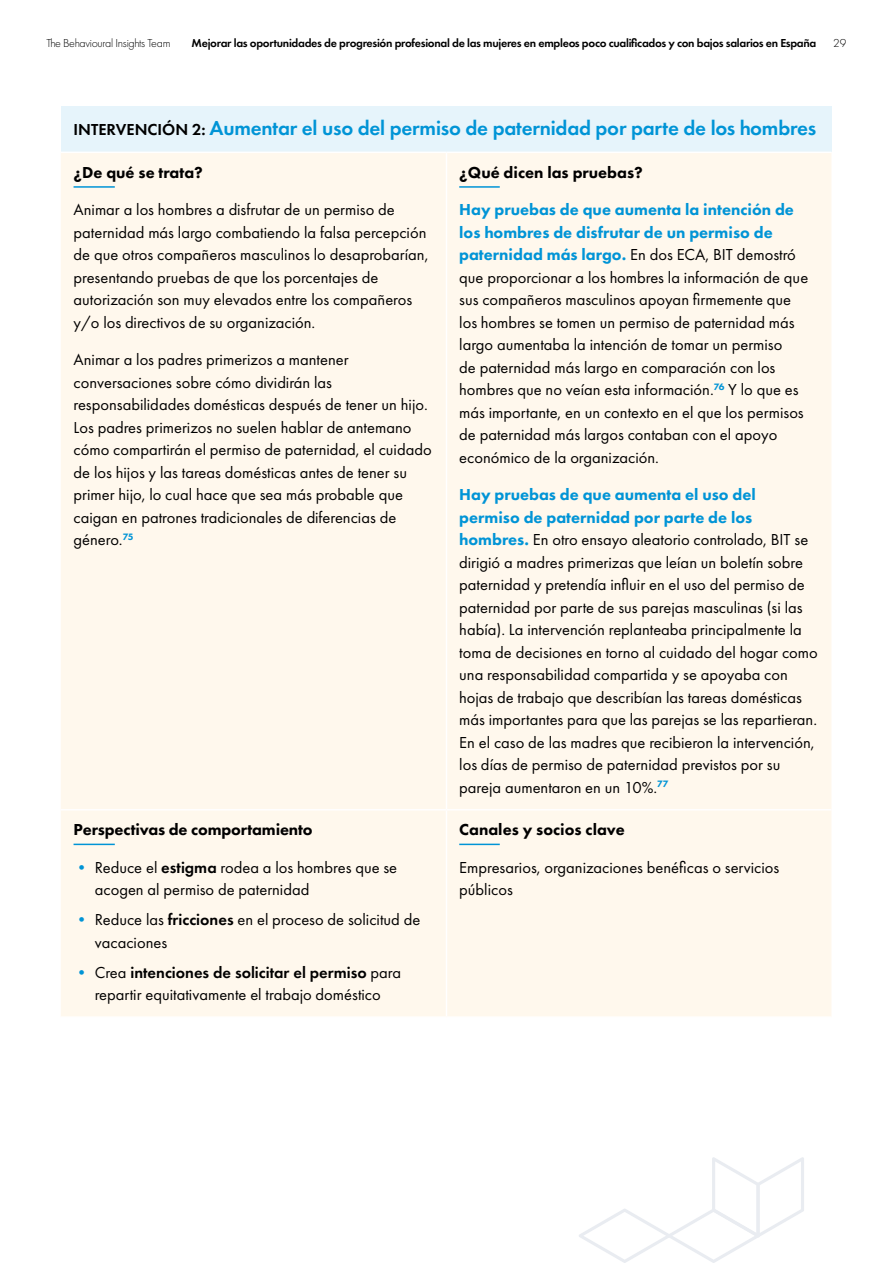
<style>
.page{position:relative;width:893px;height:1263px;background:#fff}
.page>*{position:absolute;margin:0;border:0;box-sizing:border-box;transform-origin:0 0}
.t1{font:600 21px "Futura PT";letter-spacing:-.01em;color:#0094d6}
.t2{font:16.5px/22.5px "Futura PT";color:#000}
.t3{font:800 16.5px "Futura PT";color:#000}
.t4{font:600 12px "Futura PT";letter-spacing:-.025em;color:#000}
.t5{font:300 12px "Futura PT";letter-spacing:-.025em;color:#000}
.s1{font-size:16.5px;color:#000}
.s2{font-weight:800;color:#0094d6}
.s3{font-weight:600}
</style>
<div class="page">
<svg style="left:579px;top:1157px;width:225px;height:106px"></svg>
<div style="left:61px;top:107px;width:770px;height:45px;background:#e6f4fb"></div>
<div style="left:61px;top:153px;width:770px;height:863px;background:#fff8ed"></div>
<hr style="left:446px;top:153px;width:1px;height:656px;background:#fff">
<hr style="left:446px;top:810px;width:1px;height:206px;background:#fff">
<hr style="left:61px;top:809px;width:385px;height:1px;background:#fff">
<hr style="left:446px;top:809px;width:385px;height:1px;background:#fff">
<hr style="left:74px;top:186px;width:41px;height:2px;background:#0094d6">
<hr style="left:459px;top:186px;width:41px;height:2px;background:#0094d6">
<hr style="left:74px;top:844px;width:41px;height:1px;background:#0094d6">
<hr style="left:459px;top:844px;width:41px;height:1px;background:#0094d6">
<p class="t5" style="left:47px;top:36px;width:125px">The Behavioural Insights Team</p>
<p class="t4" style="left:192px;top:35px;width:626px">Mejorar las oportunidades de progresión profesional de las mujeres en empleos poco cualificados y con bajos salarios en España</p>
<p class="t5" style="left:833px;top:36px;width:15px">29</p>
<p class="t1" style="left:74px;top:115px;width:744px"><span class="s1">INTERVENCIÓN 2:</span> Aumentar el uso del permiso de paternidad por parte de los hombres</p>
<p class="t3" style="left:74px;top:162px;width:131px">¿De qué se trata?</p>
<p class="t2" style="left:74px;top:198px;width:356px">Animar a los hombres a disfrutar de un permiso de paternidad más largo combatiendo la falsa percepción de que otros compañeros masculinos lo desaprobarían, presentando pruebas de que los porcentajes de autorización son muy elevados entre los compañeros y/o los directivos de su organización.</p>
<p class="t2" style="left:74px;top:348px;width:360px">Animar a los padres primerizos a mantener conversaciones sobre cómo dividirán las responsabilidades domésticas después de tener un hijo.<br>Los padres primerizos no suelen hablar de antemano cómo compartirán el permiso de paternidad, el cuidado de los hijos y las tareas domésticas antes de tener su primer hijo, lo cual hace que sea más probable que caigan en patrones tradicionales de diferencias de género.<sup>75</sup></p>
<p class="t3" style="left:459px;top:162px;width:185px">¿Qué dicen las pruebas?</p>
<p class="t2" style="left:459px;top:198px;width:350px"><span class="s2">Hay pruebas de que aumenta la intención de los hombres de disfrutar de un permiso de paternidad más largo.</span> En dos ECA, BIT demostró que proporcionar a los hombres la información de que sus compañeros masculinos apoyan firmemente que los hombres se tomen un permiso de paternidad más largo aumentaba la intención de tomar un permiso<br>de paternidad más largo en comparación con los hombres que no veían esta información.<sup>76</sup> Y lo que es más importante, en un contexto en el que los permisos de paternidad más largos contaban con el apoyo económico de la organización.</p>
<p class="t2" style="left:459px;top:483px;width:360px"><span class="s2">Hay pruebas de que aumenta el uso del permiso de paternidad por parte de los hombres.</span> En otro ensayo aleatorio controlado, BIT se dirigió a madres primerizas que leían un boletín sobre paternidad y pretendía influir en el uso del permiso de paternidad por parte de sus parejas masculinas (si las había). La intervención replanteaba principalmente la toma de decisiones en torno al cuidado del hogar como una responsabilidad compartida y se apoyaba con hojas de trabajo que describían las tareas domésticas más importantes para que las parejas se las repartieran.<br>En el caso de las madres que recibieron la intervención, los días de permiso de paternidad previstos por su pareja aumentaron en un 10%.<sup>77</sup></p>
<p class="t3" style="left:74px;top:819px;width:241px">Perspectivas de comportamiento</p>
<p class="t2" style="left:95px;top:856px;width:304px;text-indent:-21px"><span class="s2">•</span> Reduce el <span class="s3">estigma</span> rodea a los hombres que se acogen al permiso de paternidad</p>
<p class="t2" style="left:95px;top:908px;width:327px;text-indent:-21px"><span class="s2">•</span> Reduce las <span class="s3">fricciones</span> en el proceso de solicitud de vacaciones</p>
<p class="t2" style="left:74px;top:961px;width:329px;text-align:center"><span class="s2">•</span> Crea <span class="s3">intenciones de solicitar el permiso</span> para repartir equitativamente el trabajo doméstico</p>
<p class="t3" style="left:459px;top:819px;width:167px">Canales y socios clave</p>
<p class="t2" style="left:459px;top:856px;width:322px">Empresarios, organizaciones benéficas o servicios públicos</p>
</div>
